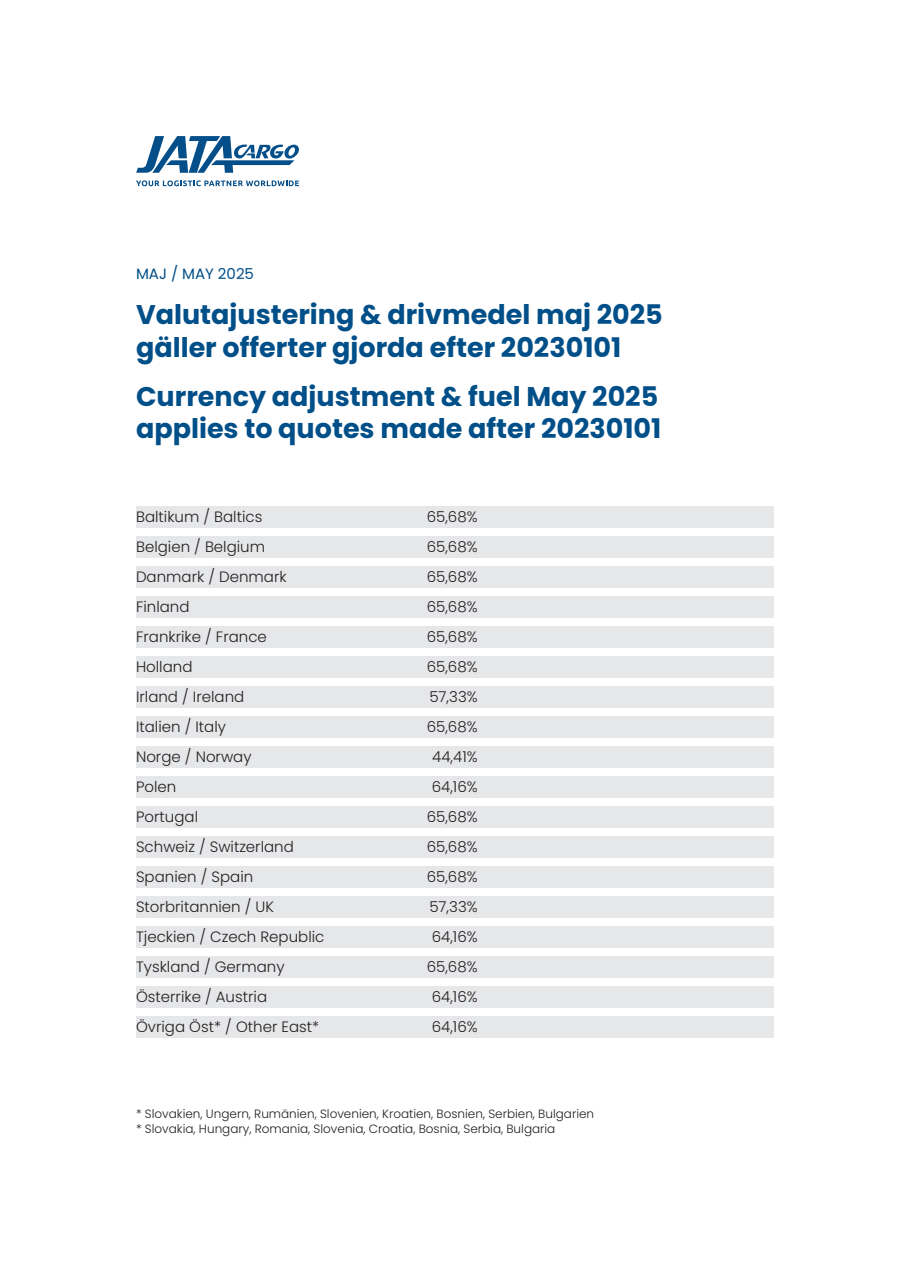
<style>
.page{position:relative;width:910px;height:1280px;background:#fff}
.page>*{position:absolute;margin:0;border:0;box-sizing:border-box;transform-origin:0 0}
.t1{font:700 27px/32.4px "Poppins";color:#014f89}
.t2{font:300 15px/30px "Poppins";color:#231f20}
.t3{font:15px "Poppins";color:#014f89}
.t4{font:300 12px/14.4px "Poppins";color:#231f20}
</style>
<div class="page">
<svg style="left:136px;top:136px;width:163px;height:37px"></svg>
<svg style="left:136px;top:180px;width:163px;height:6px"></svg>
<div style="left:136px;top:506px;width:638px;height:21px;background:#e6e7e9"></div>
<div style="left:136px;top:536px;width:638px;height:21px;background:#e6e7e9"></div>
<div style="left:136px;top:566px;width:638px;height:21px;background:#e6e7e9"></div>
<div style="left:136px;top:596px;width:638px;height:21px;background:#e6e7e9"></div>
<div style="left:136px;top:626px;width:638px;height:21px;background:#e6e7e9"></div>
<div style="left:136px;top:656px;width:638px;height:21px;background:#e6e7e9"></div>
<div style="left:136px;top:686px;width:638px;height:21px;background:#e6e7e9"></div>
<div style="left:136px;top:716px;width:638px;height:21px;background:#e6e7e9"></div>
<div style="left:136px;top:746px;width:638px;height:21px;background:#e6e7e9"></div>
<div style="left:136px;top:776px;width:638px;height:21px;background:#e6e7e9"></div>
<div style="left:136px;top:806px;width:638px;height:21px;background:#e6e7e9"></div>
<div style="left:136px;top:836px;width:638px;height:21px;background:#e6e7e9"></div>
<div style="left:136px;top:866px;width:638px;height:21px;background:#e6e7e9"></div>
<div style="left:136px;top:896px;width:638px;height:21px;background:#e6e7e9"></div>
<div style="left:136px;top:926px;width:638px;height:21px;background:#e6e7e9"></div>
<div style="left:136px;top:956px;width:638px;height:21px;background:#e6e7e9"></div>
<div style="left:136px;top:986px;width:638px;height:21px;background:#e6e7e9"></div>
<div style="left:136px;top:1016px;width:638px;height:21px;background:#e6e7e9"></div>
<p class="t3" style="left:136px;top:265px;width:120px">MAJ / MAY 2025</p>
<h1 class="t1" style="left:136px;top:299px;width:528px">Valutajustering &amp; drivmedel maj 2025 gäller offerter gjorda efter 20230101</h1>
<h1 class="t1" style="left:136px;top:380px;width:527px">Currency adjustment &amp; fuel May 2025 applies to quotes made after 20230101</h1>
<p class="t2" style="left:136px;top:502px;width:190px">Baltikum / Baltics<br>Belgien / Belgium<br>Danmark / Denmark<br>Finland<br>Frankrike / France<br>Holland<br>Irland / Ireland<br>Italien / Italy<br>Norge / Norway<br>Polen<br>Portugal<br>Schweiz / Switzerland<br>Spanien / Spain<br>Storbritannien / UK<br>Tjeckien / Czech Republic<br>Tyskland / Germany<br>Österrike / Austria<br>Övriga Öst* / Other East*</p>
<p class="t2" style="left:427px;top:502px;width:52px;text-align:center">65,68%<br>65,68%<br>65,68%<br>65,68%<br>65,68%<br>65,68%<br>57,33%<br>65,68%<br>44,41%<br>64,16%<br>65,68%<br>65,68%<br>65,68%<br>57,33%<br>64,16%<br>65,68%<br>64,16%<br>64,16%</p>
<p class="t4" style="left:136px;top:1107px;width:460px">* Slovakien, Ungern, Rumänien, Slovenien, Kroatien, Bosnien, Serbien, Bulgarien * Slovakia, Hungary, Romania, Slovenia, Croatia, Bosnia, Serbia, Bulgaria</p>
</div>
